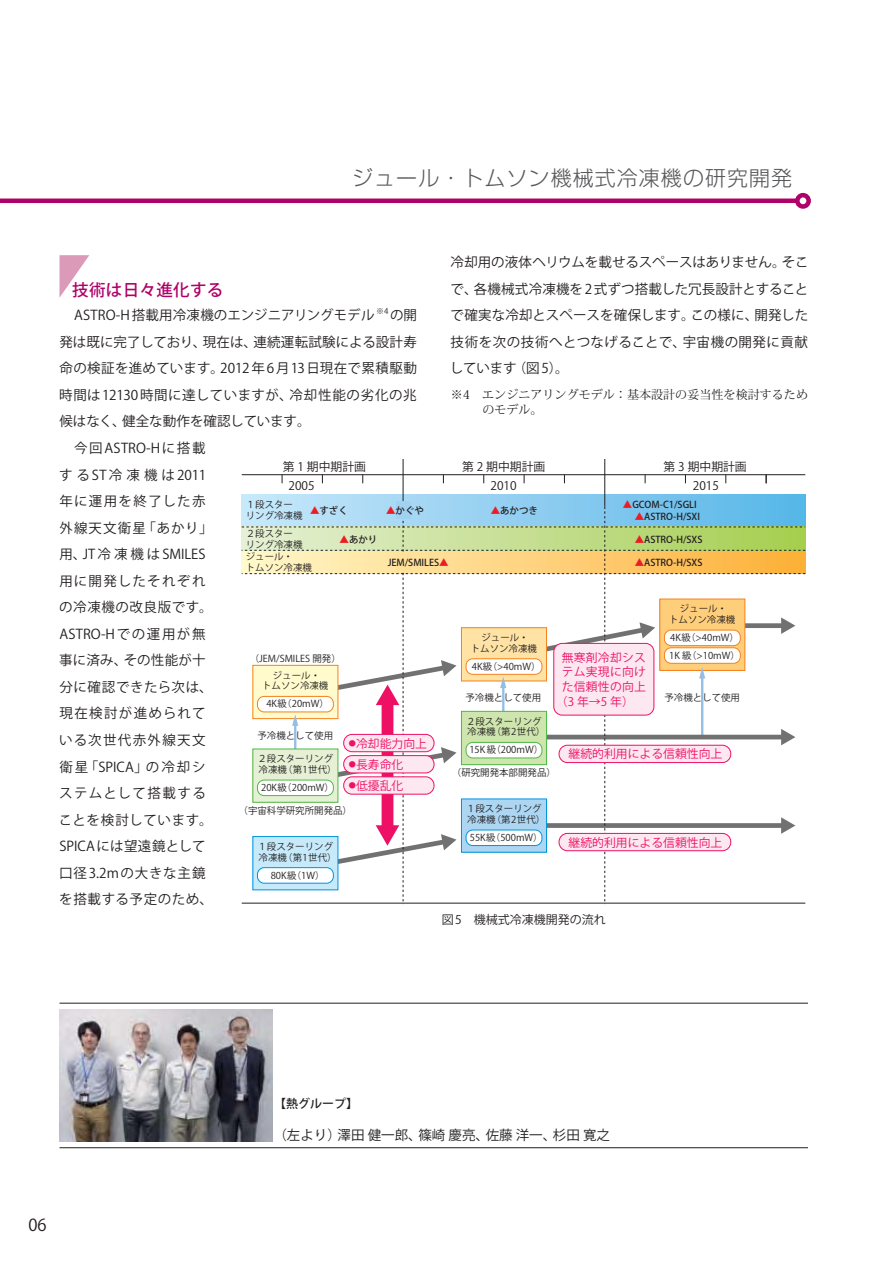
<style>
.page{position:relative;width:893px;height:1263px;background:#fff}
.page>*{position:absolute;margin:0;border:0;box-sizing:border-box;transform-origin:0 0}
.t1{font:21px "Shin Go Pro Light 90 msp RKSJ H";letter-spacing:.05em;color:#58595b}
.t2{font:16.5px "Koz Go Std Medium 90 msp RKSJ H";letter-spacing:.02em;color:#b00069}
.t3{font:16.5px "Koz Go Std Regular 90 msp RKSJ H";color:#231f20}
.t4{font:13.5px/26.5px "Koz Go Std Regular 90 msp RKSJ H";letter-spacing:.03em;color:#231f20;text-align:justify}
.t5{font:13.5px "Koz Go Std Regular 90 msp RKSJ H";letter-spacing:.01em;color:#231f20}
.t6{font:13.5px "Koz Go Std Regular 90 msp RKSJ H";color:#231f20}
.t7{font:13.5px "Koz Go Std Regular 90 msp RKSJ H";letter-spacing:.095em;color:#231f20}
.t8{font:13.5px "Koz Go Std Regular 90 msp RKSJ H";letter-spacing:.005em;color:#231f20}
.t9{font:13.5px "Koz Go Std Regular 90 msp RKSJ H";letter-spacing:.06em;color:#231f20}
.t10{font:13.5px "Koz Go Std Regular 90 msp RKSJ H";letter-spacing:.105em;color:#231f20}
.t11{font:13.5px "Koz Go Std Regular 90 msp RKSJ H";letter-spacing:.07em;color:#231f20}
.t12{font:13.5px "Koz Go Std Regular 90 msp RKSJ H";letter-spacing:.16em;color:#231f20}
.t13{font:13.5px "Koz Go Std Regular 90 msp RKSJ H";letter-spacing:.085em;color:#231f20}
.t14{font:13.5px "Koz Go Std Regular 90 msp RKSJ H";letter-spacing:.09em;color:#231f20}
.t15{font:13.5px "Koz Go Std Regular 90 msp RKSJ H";letter-spacing:.1em;color:#231f20}
.t16{font:12px/15px "Koz Min Std Regular 90 msp RKSJ H";letter-spacing:.005em;color:#231f20}
.t17{font:12px "Koz Go Std Regular 90 msp RKSJ H";color:#231f20}
.t18{font:12px "Koz Go Std Medium 90 msp RKSJ H";color:#231f20}
.t19{font:11.85px "Koz Go Pro Regular 90 msp RKSJ H";color:#ed1064}
.t20{font:11.85px "Koz Go Pro Regular 90 msp RKSJ H";color:#231f20}
.t21{font:11.85px "Koz Go Pro Regular 90 msp RKSJ H";letter-spacing:.02em;color:#ed1064}
.t22{font:9.45px/10.6px "Koz Go Pro Regular 90 msp RKSJ H";color:#231f20}
.t23{font:9.45px "Koz Go Pro Medium 90 msp RKSJ H";color:#231f20}
.t24{font:7.8px "Koz Go Std Regular 90 msp RKSJ H";color:#231f20}
.s1{color:#ed1c24}
</style>
<div class="page">
<div style="left:795px;top:193px;width:16px;height:16px;border:4px solid #b00069;border-radius:50%"></div>
<hr style="left:0;top:199px;width:798px;height:4px;background:#b00069">
<img style="left:59px;top:1010px;width:213px;height:131px">
<hr style="left:59px;top:1003px;width:749px;height:1px;background:#231f20">
<hr style="left:59px;top:1147px;width:749px;height:1px;background:#231f20">
<div style="left:242px;top:494px;width:563px;height:33px;background:linear-gradient(to right,#c8e7f9,#58b6e8)"></div>
<hr style="left:242px;top:474px;width:563px;height:1px;background:#231f20">
<hr style="left:403px;top:459px;width:1px;height:48px;background:#231f20">
<div style="left:396px;top:502px;width:15px;height:16px;background:#a1d1f0"></div>
<hr style="left:604px;top:459px;width:1px;height:48px;background:#231f20">
<svg style="left:242px;top:507px;width:563px;height:397px"></svg>
<div style="left:344px;top:734px;width:90px;height:18px;background:#fde8f1;border-radius:8px"></div>
<div style="left:343px;top:734px;width:91px;height:18px;border:1px solid #ed1064;border-radius:8px"></div>
<div style="left:344px;top:756px;width:90px;height:17px;background:#fde8f1;border-radius:8px"></div>
<div style="left:343px;top:755px;width:91px;height:18px;border:1px solid #ed1064;border-radius:8px"></div>
<div style="left:344px;top:777px;width:90px;height:17px;background:#fde8f1;border-radius:8px"></div>
<div style="left:343px;top:777px;width:91px;height:17px;border:1px solid #ed1064;border-radius:8px"></div>
<div style="left:559px;top:745px;width:172px;height:18px;background:#fde8f1;border-radius:8px"></div>
<div style="left:559px;top:745px;width:172px;height:18px;border:1px solid #ed1064;border-radius:8px"></div>
<div style="left:559px;top:833px;width:172px;height:18px;background:#fde8f1;border-radius:8px"></div>
<div style="left:559px;top:833px;width:172px;height:18px;border:1px solid #ed1064;border-radius:8px"></div>
<div style="left:554px;top:643px;width:100px;height:72px;background:#fde8f1;border-radius:8px"></div>
<div style="left:553px;top:643px;width:101px;height:72px;border:1px solid #ed1064;border-radius:8px"></div>
<svg style="left:59px;top:255px;width:30px;height:43px"></svg>
<h1 class="t1" style="left:352px;top:170px;width:441px">ジュール・トムソン機械式冷凍機の研究開発</h1>
<h3 class="t4" style="left:450px;top:251px;width:360px">冷却用の液体ヘリウムを載せるスペースはありません。そこで、各機械式冷凍機を 2 式ずつ搭載した冗長設計とすることで確実な冷却とスペースを確保します。この様に、開発した技術を次の技術へとつなげることで、宇宙機の開発に貢献しています（図 5）。</h3>
<p class="t16" style="left:483px;top:388px;width:327px;text-indent:-32px">※4　エンジニアリングモデル：基本設計の妥当性を検討するためのモデル。</p>
<h2 class="t2" style="left:72px;top:283px;width:153px">技術は日々進化する</h2>
<h3 class="t5" style="left:74px;top:310px;width:302px">ASTRO-H 搭載用冷凍機のエンジニアリングモデル</h3>
<p class="t24" style="left:376px;top:308px;width:14px">※4</p>
<h3 class="t4" style="left:390px;top:304px;width:28px">の開</h3>
<h3 class="t8" style="left:59px;top:337px;width:359px">発は既に完了しており、現在は、連続運転試験による設計寿</h3>
<h3 class="t4" style="left:59px;top:357px;width:359px">命の検証を進めています。2012年 6 月13日現在で累積駆動</h3>
<h3 class="t4" style="left:59px;top:383px;width:359px">時間は12130時間に達していますが、冷却性能の劣化の兆</h3>
<h3 class="t6" style="left:59px;top:416px;width:253px">候はなく、健全な動作を確認しています。</h3>
<h3 class="t9" style="left:74px;top:443px;width:133px">今回 ASTRO-Hに搭載</h3>
<h3 class="t12" style="left:59px;top:469px;width:148px">するST冷凍機は2011</h3>
<h3 class="t7" style="left:59px;top:496px;width:148px">年に運用を終了した赤</h3>
<h3 class="t13" style="left:59px;top:522px;width:155px">外線天文衛星「あかり」</h3>
<h3 class="t5" style="left:59px;top:549px;width:148px">用、JT 冷凍機は SMILES</h3>
<h3 class="t14" style="left:59px;top:576px;width:148px">用に開発したそれぞれ</h3>
<h3 class="t4" style="left:59px;top:596px;width:155px">の冷凍機の改良版です。</h3>
<h3 class="t10" style="left:59px;top:629px;width:148px">ASTRO-Hでの運用が無</h3>
<h3 class="t4" style="left:59px;top:649px;width:148px">事に済み、その性能が十</h3>
<h3 class="t4" style="left:59px;top:675px;width:155px">分に確認できたら次は、</h3>
<h3 class="t7" style="left:59px;top:708px;width:148px">現在検討が進められて</h3>
<h3 class="t15" style="left:59px;top:735px;width:148px">いる次世代赤外線天文</h3>
<h3 class="t11" style="left:59px;top:761px;width:148px">衛星「SPICA」の冷却シ</h3>
<h3 class="t7" style="left:59px;top:788px;width:148px">ステムとして搭載する</h3>
<h3 class="t4" style="left:59px;top:808px;width:155px">ことを検討しています。</h3>
<h3 class="t5" style="left:59px;top:841px;width:148px">SPICA には望遠鏡として</h3>
<h3 class="t9" style="left:59px;top:868px;width:148px">口径3.2mの大きな主鏡</h3>
<h3 class="t4" style="left:59px;top:888px;width:155px">を搭載する予定のため、</h3>
<p class="t20" style="left:283px;top:462px;width:85px">第 1 期中期計画</p>
<p class="t22" style="left:246px;top:501px;width:58px">１段スターリング冷凍機</p>
<p class="t22" style="left:246px;top:529px;width:58px">２段スターリング冷凍機</p>
<p class="t22" style="left:246px;top:553px;width:68px">ジュール・<br>トムソン冷凍機</p>
<p class="t20" style="left:462px;top:462px;width:85px">第 2 期中期計画</p>
<p class="t20" style="left:663px;top:462px;width:85px">第 3 期中期計画</p>
<p class="t20" style="left:289px;top:481px;width:28px">2005</p>
<p class="t20" style="left:490px;top:481px;width:28px">2010</p>
<p class="t20" style="left:693px;top:481px;width:28px">2015</p>
<p class="t23" style="left:310px;top:507px;width:39px"><span class="s1">▲</span>すざく</p>
<p class="t23" style="left:340px;top:536px;width:39px"><span class="s1">▲</span>あかり</p>
<p class="t23" style="left:388px;top:559px;width:63px">JEM/SMILES<span class="s1">▲</span></p>
<p class="t23" style="left:623px;top:501px;width:75px"><span class="s1">▲</span>GCOM-C1/SGLI</p>
<p class="t23" style="left:635px;top:513px;width:67px"><span class="s1">▲</span>ASTRO-H/SXI</p>
<p class="t23" style="left:635px;top:536px;width:69px"><span class="s1">▲</span>ASTRO-H/SXS</p>
<p class="t23" style="left:635px;top:559px;width:69px"><span class="s1">▲</span>ASTRO-H/SXS</p>
<p class="t23" style="left:386px;top:507px;width:39px"><span class="s1">▲</span>かぐや</p>
<p class="t23" style="left:491px;top:507px;width:49px"><span class="s1">▲</span>あかつき</p>
<p class="t22" style="left:669px;top:605px;width:68px;text-align:center">ジュール・<br>トムソン冷凍機</p>
<p class="t22" style="left:669px;top:630px;width:72px;line-height:17.7px">4K級（&gt;40mW）<br>1K 級（&gt;10mW）</p>
<p class="t22" style="left:471px;top:634px;width:68px;text-align:center">ジュール・<br>トムソン冷凍機</p>
<p class="t22" style="left:472px;top:662px;width:70px">4K級（&gt;40mW）</p>
<p class="t21" style="left:562px;top:653px;width:86px">無寒剤冷却シス</p>
<p class="t21" style="left:562px;top:667px;width:86px">テム実現に向け</p>
<p class="t21" style="left:562px;top:682px;width:86px">た信頼性の向上</p>
<p class="t19" style="left:556px;top:697px;width:80px">（3 年→5 年）</p>
<p class="t22" style="left:250px;top:654px;width:93px">（JEM/SMILES 開発）</p>
<p class="t22" style="left:262px;top:671px;width:68px;text-align:center">ジュール・<br>トムソン冷凍機</p>
<p class="t22" style="left:465px;top:694px;width:77px">予冷機として使用</p>
<p class="t22" style="left:664px;top:694px;width:77px">予冷機として使用</p>
<p class="t22" style="left:466px;top:717px;width:81px">２段スターリング冷凍機（第2世代）</p>
<p class="t22" style="left:452px;top:768px;width:106px">（研究開発本部開発品）</p>
<p class="t22" style="left:266px;top:700px;width:64px">4K級（20mW）</p>
<p class="t22" style="left:257px;top:731px;width:77px">予冷機として使用</p>
<p class="t19" style="left:349px;top:739px;width:80px"><sup>●</sup>冷却能力向上</p>
<p class="t22" style="left:469px;top:746px;width:75px">15K 級（200mW）</p>
<p class="t19" style="left:569px;top:749px;width:155px">継続的利用による信頼性向上</p>
<p class="t22" style="left:257px;top:755px;width:81px">２段スターリング冷凍機（第1世代）</p>
<p class="t22" style="left:261px;top:784px;width:74px">20K級（200mW）</p>
<p class="t19" style="left:349px;top:760px;width:56px"><sup>●</sup>長寿命化</p>
<p class="t19" style="left:349px;top:781px;width:56px"><sup>●</sup>低擾乱化</p>
<p class="t22" style="left:466px;top:805px;width:81px">１段スターリング冷凍機（第2世代）</p>
<p class="t22" style="left:470px;top:833px;width:74px">55K級（500mW）</p>
<p class="t22" style="left:239px;top:807px;width:115px">（宇宙科学研究所開発品）</p>
<p class="t19" style="left:569px;top:838px;width:155px">継続的利用による信頼性向上</p>
<p class="t22" style="left:257px;top:842px;width:81px">１段スターリング冷凍機（第1世代）</p>
<p class="t22" style="left:271px;top:871px;width:55px">80K級（1W）</p>
<p class="t17" style="left:442px;top:915px;width:166px">図 5　機械式冷凍機開発の流れ</p>
<h2 class="t3" style="left:29px;top:1218px;width:20px">06</h2>
<p class="t18" style="left:274px;top:1099px;width:85px">【熱グループ】</p>
<h3 class="t6" style="left:273px;top:1130px;width:338px">（左より）澤田 健一郎、篠崎 慶亮、佐藤 洋一、杉田 寛之</h3>
</div>
